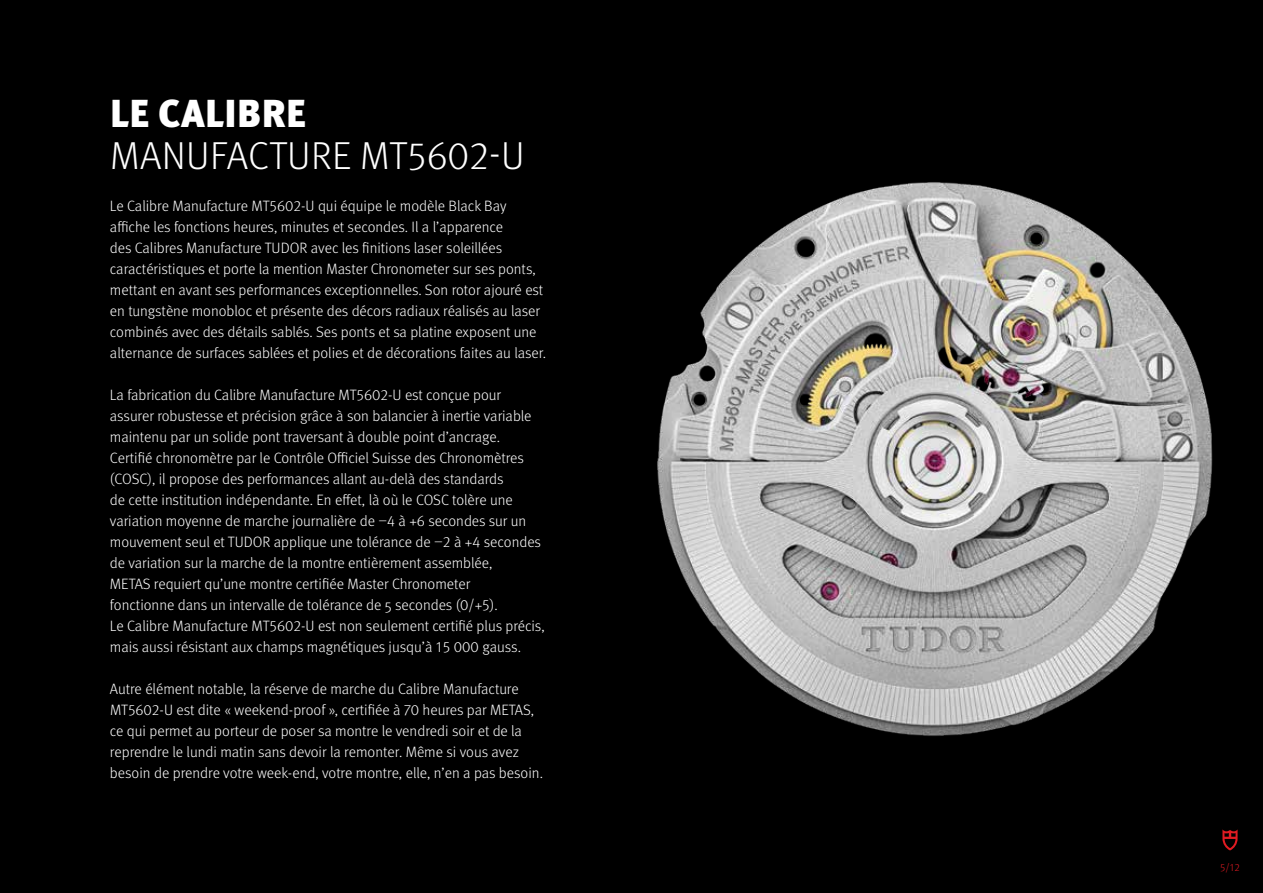
<style>
.page{position:relative;width:1263px;height:893px;background:#000}
.page>*{position:absolute;margin:0;border:0;box-sizing:border-box;transform-origin:0 0}
.t1{font:300 39px "Meta Pro";letter-spacing:.01em;color:#fff}
.t2{font:900 39px "Meta Pro";letter-spacing:.01em;color:#fff}
.t3{font:300 15px/21px "Meta Pro";color:#fff}
.t4{font:300 10.5px "Meta Pro";color:#e11b22}
</style>
<div class="page">
<img style="left:657px;top:182px;width:556px;height:554px">
<svg style="left:1222px;top:829px;width:15px;height:21px"></svg>
<h1 class="t2" style="left:110px;top:82px;width:197px">LE CALIBRE</h1>
<h1 class="t1" style="left:110px;top:127px;width:416px">MANUFACTURE MT5602-U</h1>
<p class="t3" style="left:110px;top:194px;width:438px">Le Calibre Manufacture MT5602-U qui équipe le modèle Black Bay affiche les fonctions heures, minutes et secondes. Il a l’apparence<br>des Calibres Manufacture TUDOR avec les finitions laser soleillées caractéristiques et porte la mention Master Chronometer sur ses ponts, mettant en avant ses performances exceptionnelles. Son rotor ajouré est en tungstène monobloc et présente des décors radiaux réalisés au laser combinés avec des détails sablés. Ses ponts et sa platine exposent une alternance de surfaces sablées et polies et de décorations faites au laser.</p>
<p class="t3" style="left:110px;top:383px;width:436px">La fabrication du Calibre Manufacture MT5602-U est conçue pour assurer robustesse et précision grâce à son balancier à inertie variable maintenu par un solide pont traversant à double point d’ancrage.<br>Certifié chronomètre par le Contrôle Officiel Suisse des Chronomètres (COSC), il propose des performances allant au-delà des standards<br>de cette institution indépendante. En effet, là où le COSC tolère une variation moyenne de marche journalière de –4 à +6 secondes sur un mouvement seul et TUDOR applique une tolérance de –2 à +4 secondes de variation sur la marche de la montre entièrement assemblée,<br>METAS requiert qu’une montre certifiée Master Chronometer<br>fonctionne dans un intervalle de tolérance de 5 secondes (0/+5).<br>Le Calibre Manufacture MT5602-U est non seulement certifié plus précis, mais aussi résistant aux champs magnétiques jusqu’à 15 000 gauss.</p>
<p class="t3" style="left:110px;top:677px;width:434px">Autre élément notable, la réserve de marche du Calibre Manufacture MT5602-U est dite « weekend-proof », certifiée à 70 heures par METAS, ce qui permet au porteur de poser sa montre le vendredi soir et de la reprendre le lundi matin sans devoir la remonter. Même si vous avez besoin de prendre votre week‑end, votre montre, elle, n’en a pas besoin.</p>
<p class="t4" style="left:1220px;top:860px;width:21px">5/12</p>
</div>
